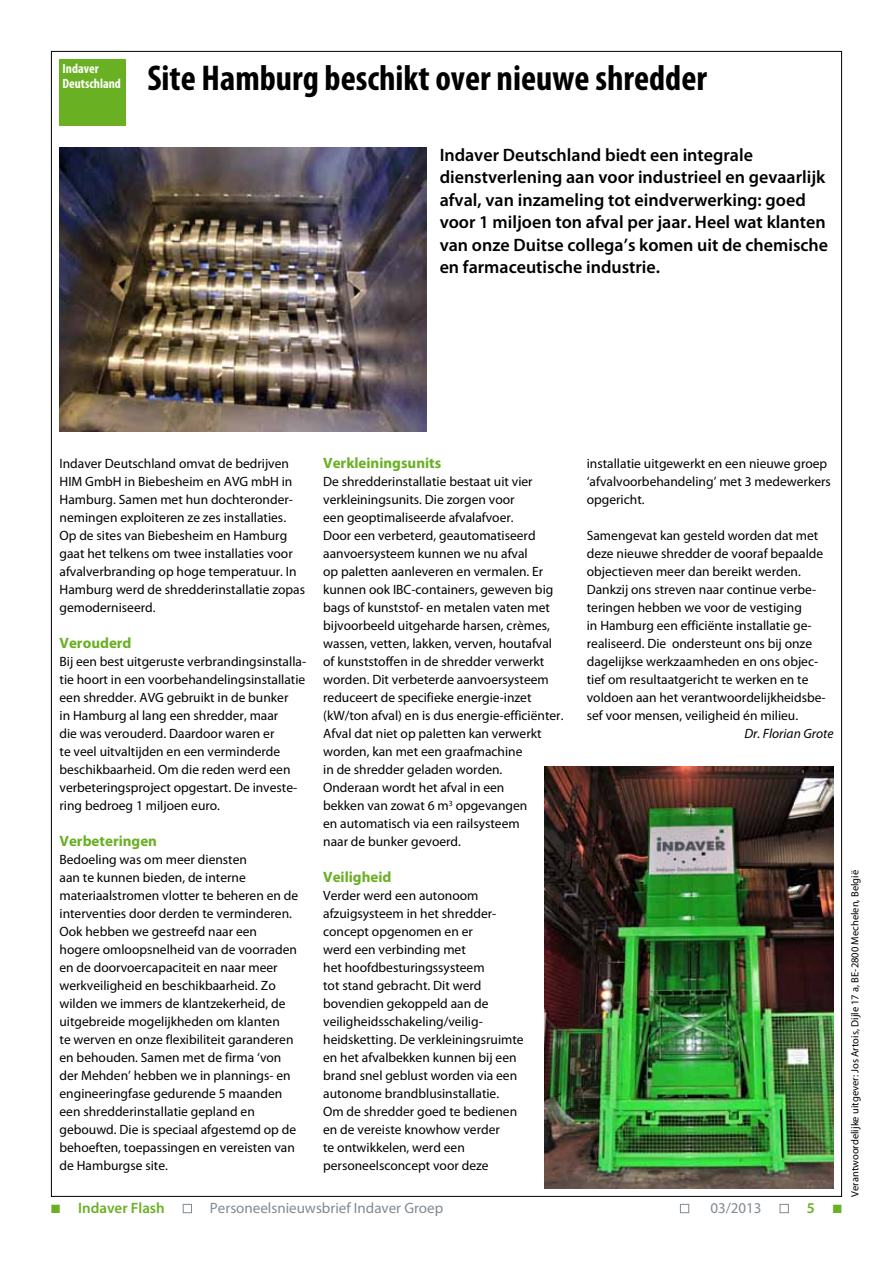
<style>
.page{position:relative;width:893px;height:1263px;background:#fff}
.page>*{position:absolute;margin:0;border:0;box-sizing:border-box;transform-origin:0 0}
.t1{font:700 condensed 36px "Myriad Pro";color:#000}
.t2{font:600 18px/22.5px "Myriad Pro";color:#000}
.t3{font:700 15px "Myriad Pro";color:#6ab023}
.t4{font:15px "Myriad Pro";color:#808b92}
.t5{font:600 15px "Myriad Pro";color:#6ab023}
.t6{font:13.5px/18px "Myriad Pro";color:#000}
.t7{font:700 condensed 13.5px/15px "Myriad";color:#fff}
.t8{font:italic 13.5px "Myriad Pro";color:#000}
.t9{font:10.5px "Myriad Pro";color:#000}
</style>
<div class="page">
<div style="left:60px;top:60px;width:66px;height:66px;background:#6ab023"></div>
<img style="left:60px;top:147px;width:367px;height:285px">
<img style="left:545px;top:766px;width:288px;height:422px">
<div style="left:183px;top:1204px;width:9px;height:9px;border:1px solid #808b92"></div>
<div style="left:680px;top:1204px;width:9px;height:9px;border:1px solid #808b92"></div>
<div style="left:780px;top:1204px;width:8px;height:9px;border:1px solid #808b92"></div>
<p class="t7" style="left:63px;top:61px;width:60px">Indaver<br>Deutschland</p>
<h1 class="t1" style="left:147px;top:56px;width:561px">Site Hamburg beschikt over nieuwe shredder</h1>
<p class="t2" style="left:440px;top:143px;width:390px">Indaver Deutschland biedt een integrale dienstverlening aan voor industrieel en gevaarlijk afval, van inzameling tot eindverwerking: goed voor 1 miljoen ton afval per jaar. Heel wat klanten van onze Duitse collega’s komen uit de chemische en farmaceutische industrie.</p>
<p class="t6" style="left:60px;top:454px;width:247px">Indaver Deutschland omvat de bedrijven HIM GmbH in Biebesheim en AVG mbH in Hamburg. Samen met hun dochteronder&shy;nemingen exploiteren ze zes installaties.<br>Op de sites van Biebesheim en Hamburg gaat het telkens om twee installaties voor afvalverbranding op hoge temperatuur. In Hamburg werd de shredderinstallatie zopas gemoderniseerd.</p>
<p class="t3" style="left:60px;top:633px;width:74px">Verouderd</p>
<p class="t6" style="left:60px;top:652px;width:248px">Bij een best uitgeruste verbrandingsinstalla&shy;tie hoort in een voorbehandelingsinstallatie een shredder. AVG gebruikt in de bunker<br>in Hamburg al lang een shredder, maar<br>die was verouderd. Daardoor waren er<br>te veel uitvaltijden en een verminderde beschikbaarheid. Om die reden werd een verbeteringsproject opgestart. De investe&shy;ring bedroeg 1 miljoen euro.</p>
<p class="t3" style="left:60px;top:831px;width:99px">Verbeteringen</p>
<p class="t6" style="left:60px;top:850px;width:240px">Bedoeling was om meer diensten<br>aan te kunnen bieden, de interne materiaalstromen vlotter te beheren en de interventies door derden te verminderen.<br>Ook hebben we gestreefd naar een hogere omloopsnelheid van de voorraden en de doorvoercapaciteit en naar meer werkveiligheid en beschikbaarheid. Zo wilden we immers de klantzekerheid, de uitgebreide mogelijkheden om klanten<br>te werven en onze flexibiliteit garanderen en behouden. Samen met de firma ‘von der Mehden’ hebben we in plannings- en engineeringfase gedurende 5 maanden een shredderinstallatie gepland en gebouwd. Die is speciaal afgestemd op de behoeften, toepassingen en vereisten van de Hamburgse site.</p>
<p class="t3" style="left:323px;top:453px;width:120px">Verkleiningsunits</p>
<p class="t6" style="left:323px;top:472px;width:242px">De shredderinstallatie bestaat uit vier verkleiningsunits. Die zorgen voor<br>een geoptimaliseerde afvalafvoer.<br>Door een verbeterd, geautomatiseerd aanvoersysteem kunnen we nu afval<br>op paletten aanleveren en vermalen. Er kunnen ook IBC-containers, geweven big bags of kunststof- en metalen vaten met bijvoorbeeld uitgeharde harsen, crèmes, wassen, vetten, lakken, verven, houtafval of kunststoffen in de shredder verwerkt worden. Dit verbeterde aanvoersysteem reduceert de specifieke energie-inzet (kW/ton afval) en is dus energie-efficiënter.<br>Afval dat niet op paletten kan verwerkt worden, kan met een graafmachine<br>in de shredder geladen worden.<br>Onderaan wordt het afval in een<br>bekken van zowat 6 m<sup>3</sup> opgevangen<br>en automatisch via een railsysteem<br>naar de bunker gevoerd.</p>
<p class="t3" style="left:323px;top:867px;width:70px">Veiligheid</p>
<p class="t6" style="left:323px;top:886px;width:202px">Verder werd een autonoom afzuigsysteem in het shredder&shy;concept opgenomen en er<br>werd een verbinding met<br>het hoofdbesturingssysteem<br>tot stand gebracht. Dit werd bovendien gekoppeld aan de veiligheidsschakeling/veilig&shy;heidsketting. De verkleiningsruimte en het afvalbekken kunnen bij een brand snel geblust worden via een autonome brandblusinstallatie.<br>Om de shredder goed te bedienen en de vereiste knowhow verder<br>te ontwikkelen, werd een personeelsconcept voor deze</p>
<p class="t6" style="left:587px;top:454px;width:246px">installatie uitgewerkt en een nieuwe groep ‘afvalvoorbehandeling’ met 3 medewerkers opgericht.</p>
<p class="t6" style="left:587px;top:526px;width:240px">Samengevat kan gesteld worden dat met deze nieuwe shredder de vooraf bepaalde objectieven meer dan bereikt werden.<br>Dankzij ons streven naar continue verbe&shy;teringen hebben we voor de vestiging<br>in Hamburg een efficiënte installatie ge&shy;realiseerd. Die ondersteunt ons bij onze dagelijkse werkzaamheden en ons objec&shy;tief om resultaatgericht te werken en te voldoen aan het verantwoordelijkheidsbe&shy;sef voor mensen, veiligheid én milieu.</p>
<p class="t8" style="left:744px;top:725px;width:90px">Dr. Florian Grote</p>
<p class="t5" style="left:51px;top:1198px;width:115px">■ Indaver Flash</p>
<p class="t4" style="left:210px;top:1198px;width:235px">Personeelsnieuwsbrief Indaver Groep</p>
<p class="t4" style="left:710px;top:1198px;width:53px">03/2013</p>
<p class="t5" style="left:807px;top:1198px;width:37px">5 ■</p>
<p class="t9" style="left:848px;top:1197px;width:328px;rotate:-90deg">Verantwoordelijke uitgever: Jos Artois, Dijle 17 a, BE-2800 Mechelen, België</p>
</div>
